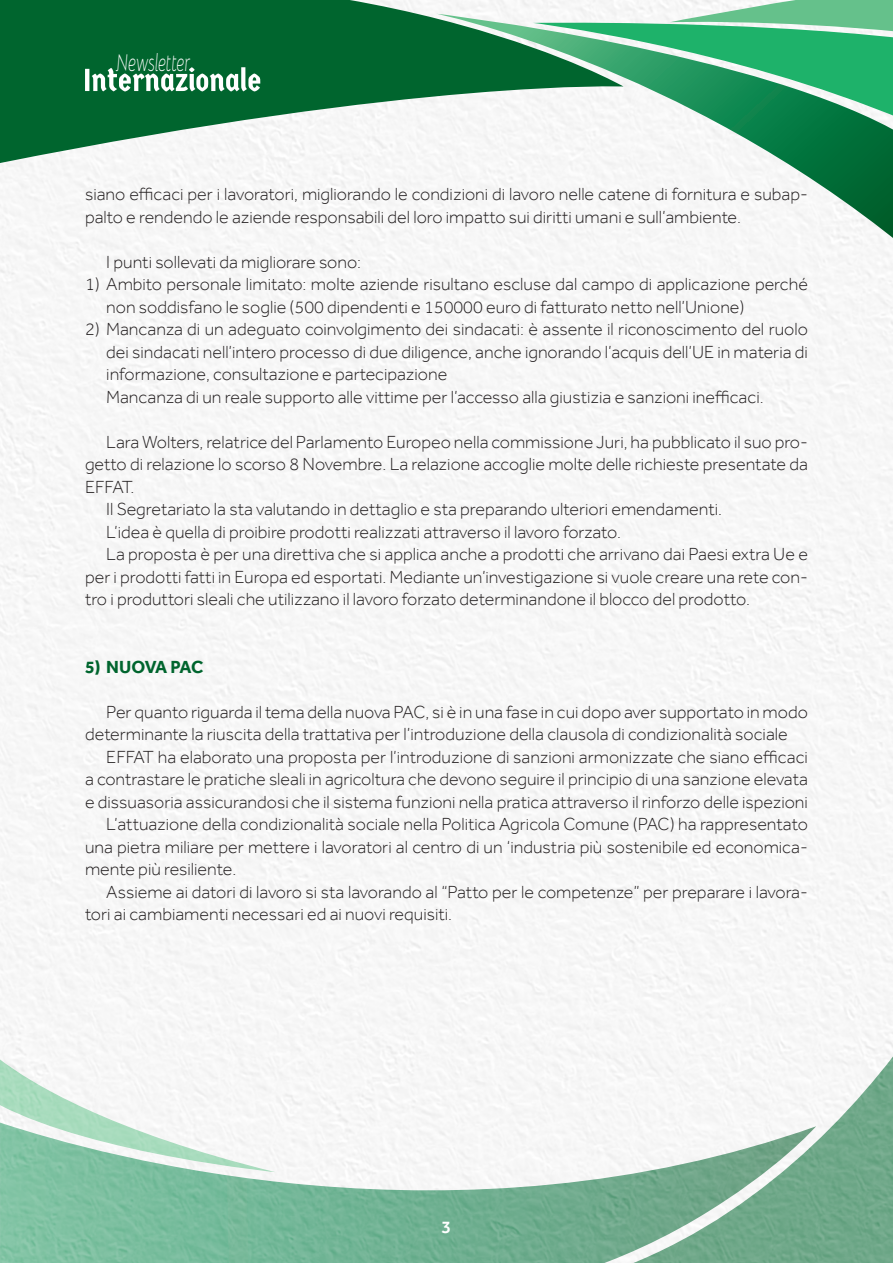
<style>
.page{position:relative;width:893px;height:1263px;background:#fff}
.page>*{position:absolute;margin:0;border:0;box-sizing:border-box;transform-origin:0 0}
.t1{font:italic 300 24.15px "Bellota";color:#fff;scale:.67 1}
.t2{font:300 18px/22.5px "Effra";color:#231f20}
.t3{font:700 18px "Effra";letter-spacing:-.03em;color:#00652e}
.t4{font:500 18px "Effra";color:#fff}
</style>
<div class="page">
<svg style="left:0;top:1122px;width:568px;height:141px"></svg>
<svg style="left:568px;top:1040px;width:325px;height:223px"></svg>
<svg style="left:0;top:1059px;width:276px;height:113px"></svg>
<svg style="left:0;top:0;width:533px;height:163px;fill:#00652e"></svg>
<svg style="left:436px;top:14px;width:457px;height:234px"></svg>
<svg style="left:533px;top:0;width:360px;height:121px"></svg>
<svg style="left:85px;top:67px;width:175px;height:24px"></svg>
<h1 class="t1" style="left:116px;top:44px;width:112px">Newsletter</h1>
<p class="t2" style="left:85px;top:183px;width:724px">siano efficaci per i lavoratori, migliorando le condizioni di lavoro nelle catene di fornitura e subap&shy;palto e rendendo le aziende responsabili del loro impatto sui diritti umani e sull’ambiente.</p>
<p class="t2" style="left:106px;top:250px;width:256px">I punti sollevati da migliorare sono:</p>
<p class="t2" style="left:106px;top:273px;width:703px;text-indent:-21px">1) Ambito personale limitato: molte aziende risultano escluse dal campo di applicazione perché non soddisfano le soglie (500 dipendenti e 150000 euro di fatturato netto nell’Unione)</p>
<p class="t2" style="left:106px;top:318px;width:703px;text-indent:-21px">2) Mancanza di un adeguato coinvolgimento dei sindacati: è assente il riconoscimento del ruolo dei sindacati nell’intero processo di due diligence, anche ignorando l’acquis dell’UE in materia di informazione, consultazione e partecipazione<br>Mancanza di un reale supporto alle vittime per l’accesso alla giustizia e sanzioni inefficaci.</p>
<p class="t2" style="left:106px;top:430px;width:703px">Lara Wolters, relatrice del Parlamento Europeo nella commissione Juri, ha pubblicato il suo pro-</p>
<p class="t2" style="left:85px;top:453px;width:724px">getto di relazione lo scorso 8 Novembre. La relazione accoglie molte delle richieste presentate da</p>
<p class="t2" style="left:85px;top:475px;width:51px">EFFAT.</p>
<p class="t2" style="left:106px;top:498px;width:617px">Il Segretariato la sta valutando in dettaglio e sta preparando ulteriori emendamenti.</p>
<p class="t2" style="left:106px;top:520px;width:516px">L’idea è quella di proibire prodotti realizzati attraverso il lavoro forzato.</p>
<p class="t2" style="left:106px;top:543px;width:703px">La proposta è per una direttiva che si applica anche a prodotti che arrivano dai Paesi extra Ue e</p>
<p class="t2" style="left:85px;top:565px;width:724px">per i prodotti fatti in Europa ed esportati. Mediante un’investigazione si vuole creare una rete con-</p>
<p class="t2" style="left:85px;top:588px;width:666px">tro i produttori sleali che utilizzano il lavoro forzato determinandone il blocco del prodotto.</p>
<p class="t3" style="left:85px;top:656px;width:120px">5) NUOVA PAC</p>
<p class="t2" style="left:85px;top:700px;width:724px;text-indent:21px">Per quanto riguarda il tema della nuova PAC, si è in una fase in cui dopo aver supportato in modo determinante la riuscita della trattativa per l’introduzione della clausola di condizionalità sociale</p>
<p class="t2" style="left:106px;top:745px;width:703px">EFFAT ha elaborato una proposta per l’introduzione di sanzioni armonizzate che siano efficaci</p>
<p class="t2" style="left:85px;top:768px;width:724px">a contrastare le pratiche sleali in agricoltura che devono seguire il principio di una sanzione elevata</p>
<p class="t2" style="left:85px;top:790px;width:724px">e dissuasoria assicurandosi che il sistema funzioni nella pratica attraverso il rinforzo delle ispezioni</p>
<p class="t2" style="left:106px;top:813px;width:703px">L’attuazione della condizionalità sociale nella Politica Agricola Comune (PAC) ha rappresentato</p>
<p class="t2" style="left:85px;top:835px;width:724px">una pietra miliare per mettere i lavoratori al centro di un ‘industria più sostenibile ed economica-</p>
<p class="t2" style="left:85px;top:858px;width:153px">mente più resiliente.</p>
<p class="t2" style="left:106px;top:880px;width:703px">Assieme ai datori di lavoro si sta lavorando al “Patto per le competenze” per preparare i lavora-</p>
<p class="t2" style="left:85px;top:903px;width:368px">tori ai cambiamenti necessari ed ai nuovi requisiti.</p>
<p class="t4" style="left:442px;top:1216px;width:11px">3</p>
</div>
